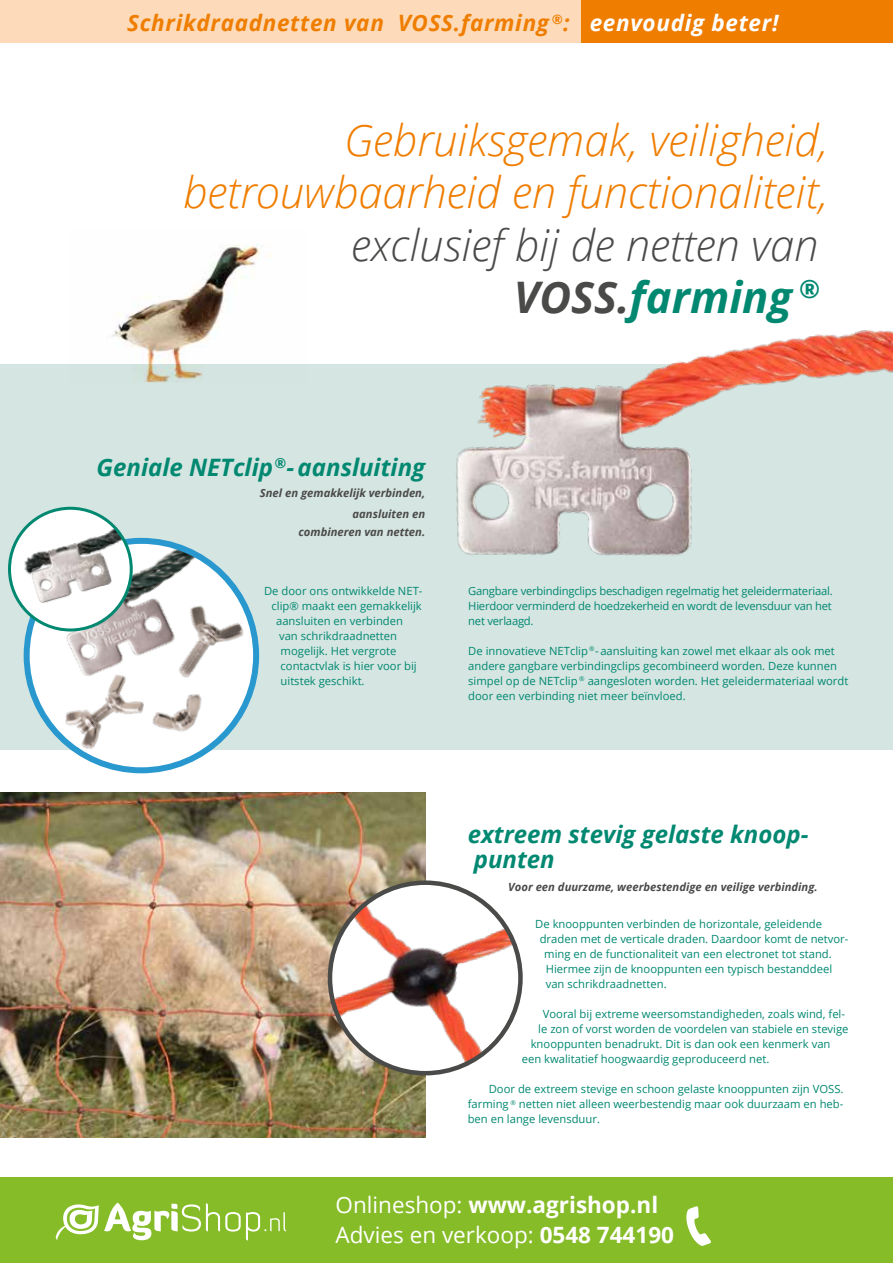
<style>
.page{position:relative;width:893px;height:1263px;background:#fff}
.page>*{position:absolute;margin:0;border:0;box-sizing:border-box;transform-origin:0 0}
.t1{font:italic 300 43.5px/52.2px "Open Sans";color:#ef7d00;text-align:right}
.t2{font:italic 300 43.5px/52.2px "Open Sans";color:#4a4a49;text-align:right}
.t3{font:italic 700 24px/25.5px "Open Sans";color:#008871}
.t4{font:22.5px/30px "Open Sans";color:#fff}
.t5{font:italic 700 22.5px "Open Sans";letter-spacing:.03em;color:#ef7d00}
.t6{font:11.25px/15px "Open Sans";color:#008871;text-align:justify}
.t7{font:italic 700 11.25px/21px "Open Sans";color:#4a4a49;text-align:right}
.s1{color:#fff}
.s2{font-weight:700}
.s3{font-weight:700;color:#008871}
</style>
<div class="page">
<div style="left:0;top:365px;width:893px;height:385px;background:#d5e5e1"></div>
<img style="left:27px;top:541px;width:229px;height:229px;border-radius:115px">
<div style="left:24px;top:538px;width:235px;height:235px;border:6px solid #2998cf;border-radius:50%"></div>
<img style="left:0;top:793px;width:425px;height:345px">
<img style="left:330px;top:883px;width:190px;height:190px;border-radius:95px">
<div style="left:328px;top:880px;width:195px;height:195px;border:4px solid #4a4a49;border-radius:50%"></div>
<img style="left:70px;top:244px;width:235px;height:139px">
<img style="left:10px;top:508px;width:121px;height:122px;border-radius:61px">
<div style="left:8px;top:507px;width:125px;height:124px;border:3px solid #008871;border-radius:50%"></div>
<img style="left:445px;top:330px;width:448px;height:226px">
<div style="left:0;top:0;width:893px;height:43px;background:#fddbba"></div>
<div style="left:581px;top:0;width:312px;height:43px;background:#ef7d00"></div>
<div style="left:0;top:1178px;width:893px;height:85px;background:#86bc28"></div>
<svg style="left:686px;top:1206px;width:25px;height:40px"></svg>
<svg style="left:56px;top:1203px;width:231px;height:37px"></svg>
<h3 class="t5" style="left:127px;top:7px;width:653px">Schrikdraadnetten van VOSS.farming <sup>®</sup>: <span class="s1">eenvoudig beter!</span></h3>
<h1 class="t1" style="left:183px;top:113px;width:647px">Gebruiksgemak, veiligheid, betrouwbaarheid en functionaliteit,</h1>
<h1 class="t2" style="left:351px;top:217px;width:470px">exclusief bij de netten van<br><span class="s2">VOSS.</span><span class="s3">farming</span> <sup>®</sup></h1>
<h2 class="t3" style="left:97px;top:454px;width:330px">Geniale NETclip <sup>®</sup>- aansluiting</h2>
<p class="t7" style="left:260px;top:482px;width:167px">Snel en gemakkelijk verbinden, aansluiten en</p>
<p class="t7" style="left:298px;top:521px;width:128px">combineren van netten.</p>
<p class="t6" style="left:264px;top:583px;width:160px">De door ons ontwikkelde NET-</p>
<p class="t6" style="left:272px;top:598px;width:152px">clip® maakt een gemakkelijk</p>
<p class="t6" style="left:276px;top:613px;width:128px">aansluiten en verbinden</p>
<p class="t6" style="left:279px;top:628px;width:119px">van schrikdraadnetten</p>
<p class="t6" style="left:281px;top:643px;width:117px">mogelijk. Het vergrote</p>
<p class="t6" style="left:281px;top:658px;width:138px">contactvlak is hier voor bij</p>
<p class="t6" style="left:281px;top:673px;width:86px">uitstek geschikt.</p>
<p class="t6" style="left:468px;top:583px;width:366px">Gangbare verbindingclips beschadigen regelmatig het geleidermateriaal.<br>Hierdoor verminderd de hoedzekerheid en wordt de levensduur van het net verlaagd.</p>
<p class="t6" style="left:468px;top:643px;width:382px;text-align:left">De innovatieve NETclip <sup>®</sup>- aansluiting kan zowel met elkaar als ook met andere gangbare verbindingclips gecombineerd worden. Deze kunnen simpel op de NETclip <sup>®</sup> aangesloten worden. Het geleidermateriaal wordt door een verbinding niet meer beïnvloed.</p>
<h2 class="t3" style="left:468px;top:821px;width:342px">extreem stevig gelaste knoop&shy;punten</h2>
<p class="t7" style="left:508px;top:876px;width:311px">Voor een duurzame, weerbestendige en veilige verbinding.</p>
<p class="t6" style="left:535px;top:916px;width:288px">De knooppunten verbinden de horizontale, geleidende</p>
<p class="t6" style="left:540px;top:931px;width:310px">draden met de verticale draden. Daardoor komt de netvor-</p>
<p class="t6" style="left:544px;top:946px;width:289px">ming en de functionaliteit van een electronet tot stand.</p>
<p class="t6" style="left:546px;top:961px;width:288px">Hiermee zijn de knooppunten een typisch bestanddeel</p>
<p class="t6" style="left:546px;top:976px;width:122px">van schrikdraadnetten.</p>
<p class="t6" style="left:543px;top:1006px;width:304px">Vooral bij extreme weersomstandigheden, zoals wind, fel-</p>
<p class="t6" style="left:538px;top:1021px;width:312px">le zon of vorst worden de voordelen van stabiele en stevige</p>
<p class="t6" style="left:531px;top:1036px;width:301px">knooppunten benadrukt. Dit is dan ook een kenmerk van</p>
<p class="t6" style="left:522px;top:1051px;width:249px">een kwalitatief hoogwaardig geproduceerd net.</p>
<p class="t6" style="left:468px;top:1081px;width:377px;text-indent:21px">Door de extreem stevige en schoon gelaste knooppunten zijn VOSS. farming <sup>®</sup> netten niet alleen weerbestendig maar ook duurzaam en heb&shy;ben en lange levensduur.</p>
<h3 class="t4" style="left:335px;top:1189px;width:340px">Onlineshop: <span class="s2">www.agrishop.nl<br></span>Advies en verkoop: <span class="s2">0548 744190</span></h3>
</div>
